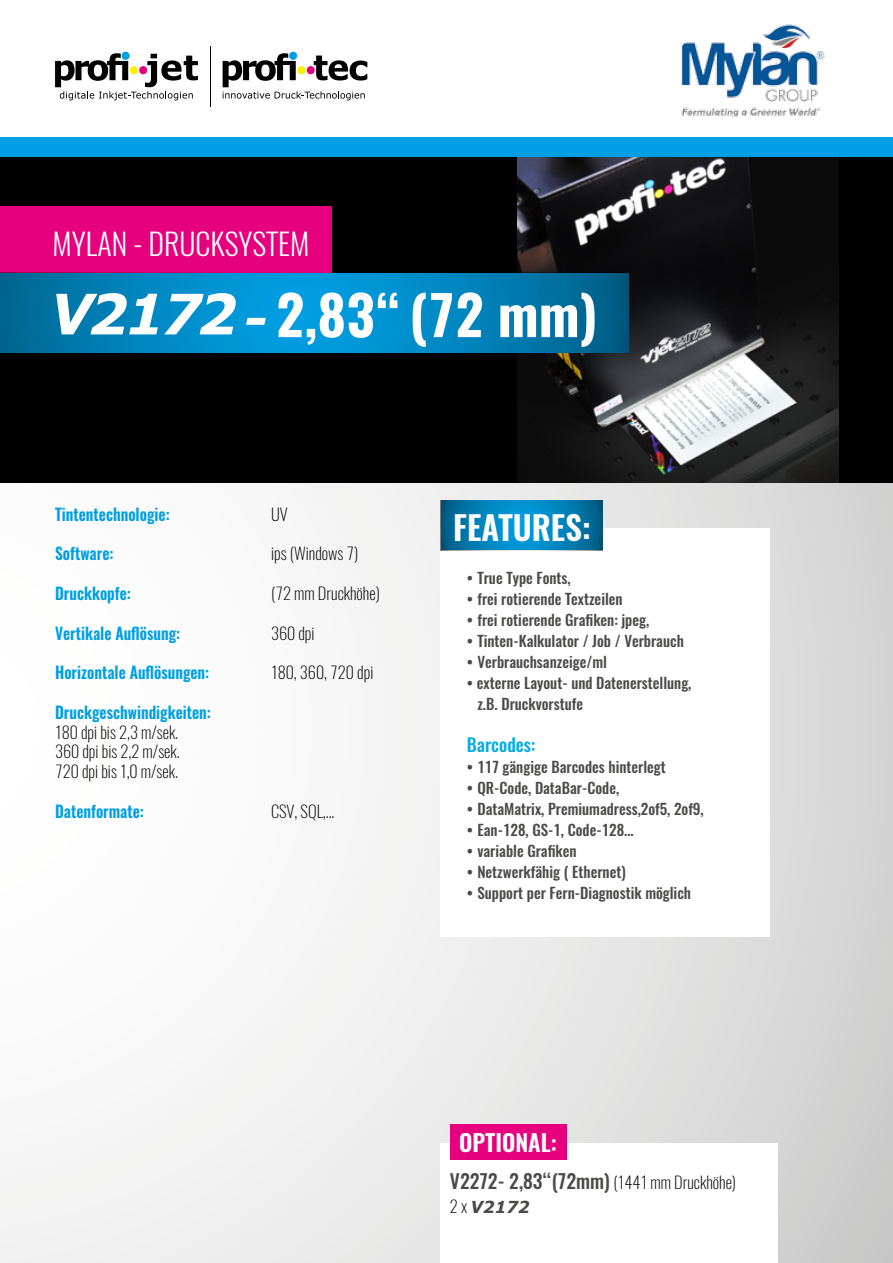
<style>
.page{position:relative;width:893px;height:1263px;background:#fff}
.page>*{position:absolute;margin:0;border:0;box-sizing:border-box;transform-origin:0 0}
.t1{font:700 54.45px "Oswald";color:#fff}
.t2{font:600 33px "Oswald";color:#fff}
.t3{font:300 30px "Oswald";color:#fff}
.t4{font:600 23.25px "Oswald";color:#fff}
.t5{font:500 19.5px "Oswald";color:#4a4a49}
.t6{font:500 18px "Oswald";color:#00ace9}
.t7{font:600 16.5px "Oswald";color:#009fe3;scale:.94 1}
.t8{font:200 16.5px/19.8px "Oswald";color:#000;text-align:justify}
.t9{font:italic 700 16.5px "Verdana";color:#4a4a49}
.t10{font:500 15px/21px "Oswald";color:#4a4a49}
.s1{font-family:"Verdana";font-style:italic;font-size:55.8px}
.s2{font-family:"Verdana";font-style:italic;font-size:48.9px}
.s3{font-weight:200;font-size:16.5px;color:#000}
.s4{font-family:"Oswald";font-weight:200;font-style:normal;color:#000}
</style>
<div class="page">
<div style="left:0;top:442px;width:893px;height:821px;background:linear-gradient(to right,#fff,#d4d4d4)"></div>
<div style="left:0;top:157px;width:893px;height:325px;background:#000"></div>
<img style="left:517px;top:157px;width:322px;height:325px">
<hr style="left:210px;top:46px;width:1px;height:61px;background:#000">
<svg style="left:223px;top:53px;width:144px;height:47px"></svg>
<svg style="left:55px;top:53px;width:143px;height:47px"></svg>
<div style="left:441px;top:528px;width:329px;height:408px;background:#fff"></div>
<svg style="left:441px;top:500px;width:161px;height:50px;background:#007fb6"></svg>
<img style="left:681px;top:24px;width:144px;height:93px">
<div style="left:0;top:207px;width:332px;height:122px;background:#e6007d"></div>
<svg style="left:0;top:273px;width:629px;height:79px;background:#0083bb"></svg>
<div style="left:441px;top:1143px;width:337px;height:120px;background:#fff"></div>
<div style="left:450px;top:1124px;width:116px;height:35px;background:#e6007d"></div>
<div style="left:0;top:137px;width:893px;height:20px;background:#009fe3"></div>
<h3 class="t3" style="left:53px;top:224px;width:258px">MYLAN - DRUCKSYSTEM</h3>
<h1 class="t1" style="left:50px;top:277px;width:549px"><span class="s1">V2172</span><span class="s2">-</span> 2,83“ (72 mm)</h1>
<p class="t7" style="left:55px;top:502px;width:123px">Tintentechnologie:</p>
<p class="t8" style="left:271px;top:504px;width:18px">UV</p>
<p class="t7" style="left:55px;top:542px;width:64px">Software:</p>
<p class="t8" style="left:271px;top:544px;width:89px">ips (Windows 7)</p>
<p class="t7" style="left:55px;top:582px;width:82px">Druckkopfe:</p>
<p class="t8" style="left:271px;top:583px;width:110px">(72 mm Druckhöhe)</p>
<p class="t7" style="left:55px;top:621px;width:135px">Vertikale Auflösung:</p>
<p class="t8" style="left:271px;top:623px;width:45px">360 dpi</p>
<p class="t7" style="left:55px;top:661px;width:165px">Horizontale Auflösungen:</p>
<p class="t8" style="left:271px;top:662px;width:104px">180, 360, 720 dpi</p>
<p class="t7" style="left:55px;top:700px;width:167px">Druckgeschwindigkeiten:</p>
<p class="t8" style="left:55px;top:722px;width:126px">180 dpi bis 2,3 m/sek.<br>360 dpi bis 2,2 m/sek.<br>720 dpi bis 1,0 m/sek.</p>
<p class="t7" style="left:55px;top:799px;width:96px">Datenformate:</p>
<p class="t8" style="left:271px;top:801px;width:65px">CSV, SQL,...</p>
<h2 class="t2" style="left:453px;top:504px;width:139px">FEATURES:</h2>
<p class="t10" style="left:467px;top:568px;width:105px">• True Type Fonts,</p>
<p class="t10" style="left:467px;top:589px;width:157px">• frei rotierende Textzeilen</p>
<p class="t10" style="left:467px;top:610px;width:184px">• frei rotierende Grafiken: jpeg,</p>
<p class="t10" style="left:467px;top:631px;width:218px">• Tinten-Kalkulator / Job / Verbrauch</p>
<p class="t10" style="left:467px;top:652px;width:141px">• Verbrauchsanzeige/ml</p>
<p class="t10" style="left:477px;top:673px;width:216px;text-indent:-10px">• externe Layout- und Datenerstellung, z.B. Druckvorstufe</p>
<p class="t6" style="left:467px;top:732px;width:70px">Barcodes:</p>
<p class="t10" style="left:467px;top:757px;width:200px">• 117 gängige Barcodes hinterlegt</p>
<p class="t10" style="left:467px;top:778px;width:154px">• QR-Code, DataBar-Code,</p>
<p class="t10" style="left:467px;top:799px;width:238px">• DataMatrix, Premiumadress,2of5, 2of9,</p>
<p class="t10" style="left:467px;top:820px;width:168px">• Ean-128, GS-1, Code-128...</p>
<p class="t10" style="left:467px;top:841px;width:111px">• variable Grafiken</p>
<p class="t10" style="left:467px;top:862px;width:160px">• Netzwerkfähig ( Ethernet)</p>
<p class="t10" style="left:467px;top:883px;width:226px">• Support per Fern-Diagnostik möglich</p>
<h3 class="t4" style="left:459px;top:1126px;width:99px">OPTIONAL:</h3>
<h3 class="t5" style="left:450px;top:1167px;width:288px">V2272- 2,83“(72mm) <span class="s3">(1441 mm Druckhöhe)</span></h3>
<p class="t9" style="left:450px;top:1195px;width:82px"><span class="s4">2 x</span> V2172</p>
</div>
